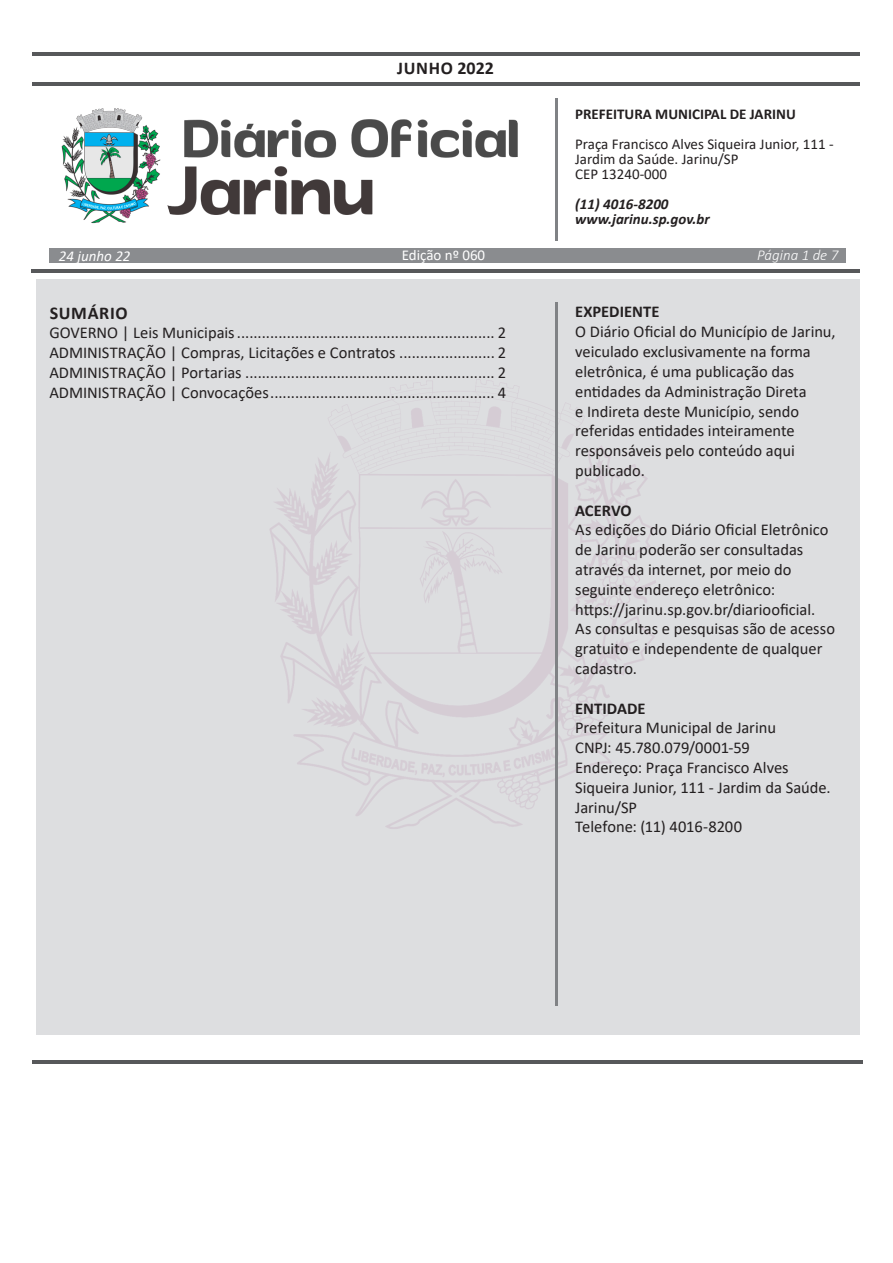
<style>
.page{position:relative;width:893px;height:1263px;background:#fff}
.page>*{position:absolute;margin:0;border:0;box-sizing:border-box;transform-origin:0 0}
.t1{font:700 18px "Calibri";letter-spacing:.02em;color:#231f20}
.t2{font:700 18px "Calibri";letter-spacing:.04em;color:#231f20}
.t3{font:16.5px/19.8px "Calibri";color:#231f20}
.t4{font:700 16.5px "Calibri";letter-spacing:.005em;color:#231f20}
.t5{font:15px/15px "Calibri";color:#231f20}
.t6{font:italic 700 15px/15px "Calibri";color:#231f20}
.t7{font:700 15px "Calibri";color:#231f20}
.t8{font:15px "Calibri";color:#fff}
.t9{font:italic 300 15px "Calibri";color:#fff}
.t10{font:italic 15px "Calibri";color:#fff}
</style>
<div class="page">
<div style="left:49px;top:248px;width:797px;height:15px;background:#8a8c8f"></div>
<div style="left:36px;top:280px;width:823px;height:755px;background:#dddee0"></div>
<img style="left:270px;top:329px;width:386px;height:565px">
<hr style="left:32px;top:1060px;width:830px;height:4px;background:#57585a">
<hr style="left:32px;top:82px;width:828px;height:3px;background:#57585a">
<hr style="left:32px;top:53px;width:828px;height:3px;background:#57585a">
<hr style="left:555px;top:99px;width:2px;height:142px;background:#808285">
<hr style="left:555px;top:302px;width:2px;height:703px;background:#808285">
<hr style="left:31px;top:270px;width:829px;height:3px;background:#57585a">
<img style="left:61px;top:108px;width:457px;height:116px">
<p class="t10" style="left:59px;top:245px;width:73px">24 junho 22</p>
<p class="t1" style="left:397px;top:55px;width:98px">JUNHO 2022</p>
<p class="t7" style="left:575px;top:103px;width:222px">PREFEITURA MUNICIPAL DE JARINU</p>
<p class="t5" style="left:575px;top:136px;width:260px">Praça Francisco Alves Siqueira Junior, 111 -<br>Jardim da Saúde. Jarinu/SP<br>CEP 13240-000</p>
<p class="t6" style="left:575px;top:196px;width:136px">(11) 4016-8200 www.jarinu.sp.gov.br</p>
<p class="t8" style="left:402px;top:245px;width:85px">Edição nº 060</p>
<p class="t9" style="left:757px;top:246px;width:83px">Página 1 de 7</p>
<p class="t2" style="left:50px;top:300px;width:79px">SUMÁRIO</p>
<p class="t3" style="left:49px;top:323px;width:458px;text-align:justify">GOVERNO | Leis Municipais.............................................................. 2<br>ADMINISTRAÇÃO | Compras, Licitações e Contratos ....................... 2<br>ADMINISTRAÇÃO | Portarias ............................................................ 2<br>ADMINISTRAÇÃO | Convocações...................................................... 4</p>
<p class="t4" style="left:575px;top:300px;width:86px">EXPEDIENTE</p>
<p class="t3" style="left:575px;top:321px;width:262px">O Diário Oficial do Município de Jarinu, veiculado exclusivamente na forma eletrônica, é uma publicação das entidades da Administração Direta<br>e Indireta deste Município, sendo referidas entidades inteiramente responsáveis pelo conteúdo aqui publicado.</p>
<p class="t4" style="left:575px;top:498px;width:58px">ACERVO</p>
<p class="t3" style="left:575px;top:519px;width:261px">As edições do Diário Oficial Eletrônico de Jarinu poderão ser consultadas através da internet, por meio do seguinte endereço eletrônico: https://jarinu.sp.gov.br/diariooficial.<br>As consultas e pesquisas são de acesso gratuito e independente de qualquer cadastro.</p>
<p class="t4" style="left:575px;top:696px;width:72px">ENTIDADE</p>
<p class="t3" style="left:575px;top:717px;width:257px">Prefeitura Municipal de Jarinu<br>CNPJ: 45.780.079/0001-59<br>Endereço: Praça Francisco Alves<br>Siqueira Junior, 111 - Jardim da Saúde.<br>Jarinu/SP<br>Telefone: (11) 4016-8200</p>
</div>
